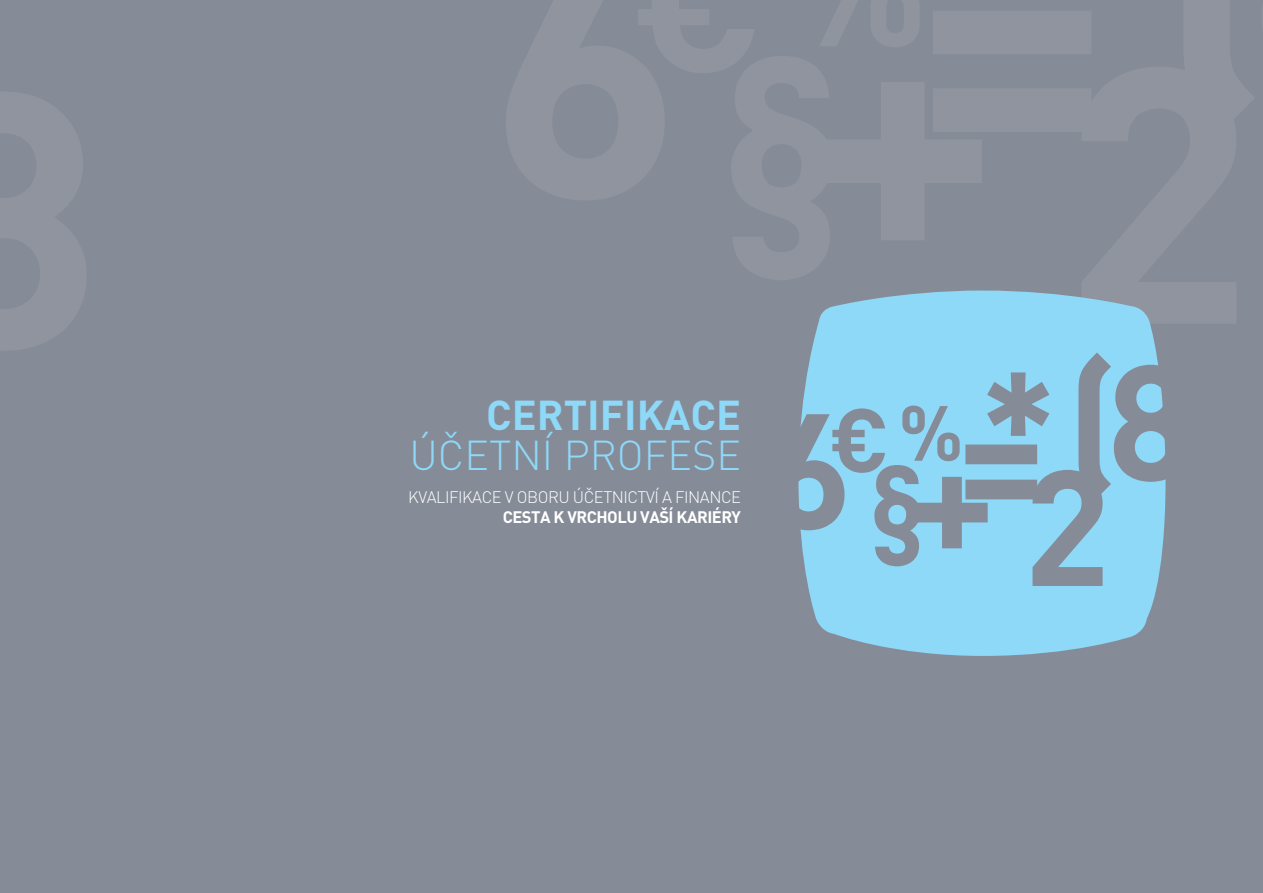
<style>
.page{position:relative;width:1263px;height:893px;background:#858b97}
.page>*{position:absolute;margin:0;border:0;box-sizing:border-box;transform-origin:0 0}
.t1{font:300 41.25px "Unient DINCE";color:#8ed8f8}
.t2{font:700 41.25px "Unient DINCE";color:#8ed8f8}
.t3{font:300 16.5px "Unient DINCE";letter-spacing:-.03em;color:#fff}
.t4{font:700 16.5px "Unient DINCE";letter-spacing:-.03em;color:#fff}
</style>
<div class="page">
<svg style="left:808px;top:291px;width:349px;height:365px;background:#8ccce9"></svg>
<svg style="left:798px;top:353px;width:368px;height:233px"></svg>
<h1 class="t2" style="left:486px;top:387px;width:256px">CERTIFIKACE</h1>
<h1 class="t1" style="left:410px;top:437px;width:333px">ÚČETNÍ PROFESE</h1>
<p class="t3" style="left:408px;top:490px;width:334px">KVALIFIKACE V OBORU ÚČETNICTVÍ A FINANCE</p>
<p class="t4" style="left:503px;top:506px;width:240px">CESTA K VRCHOLU VAŠÍ KARIÉRY</p>
</div>
